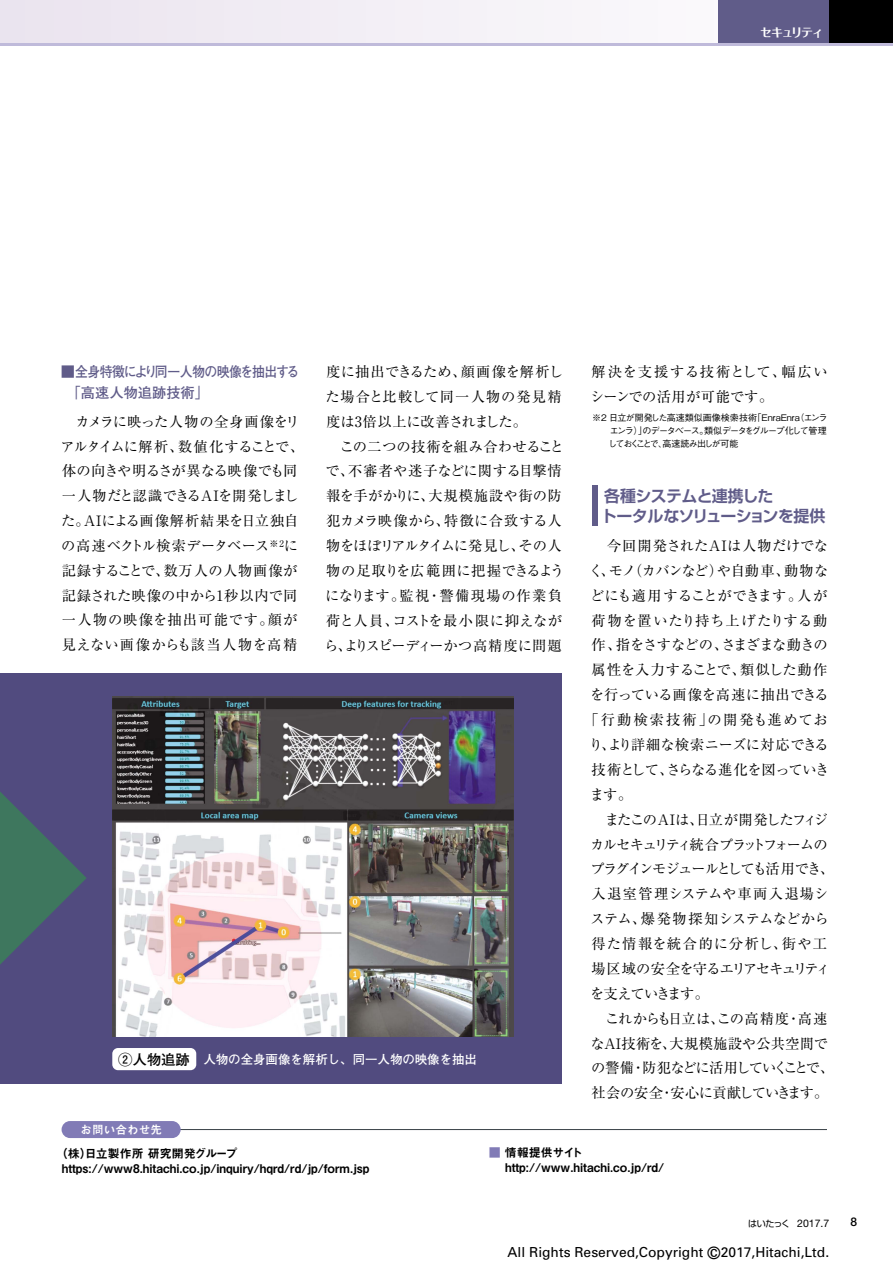
<style>
.page{position:relative;width:893px;height:1263px;background:#fff}
.page>*{position:absolute;margin:0;border:0;box-sizing:border-box;transform-origin:0 0}
.t1{font:700 15.9px/20.2px "Shin Go Pro De";letter-spacing:-.04em;color:#605c89}
.t2{font:14.25px/24.9px "Ryumin Pro";color:#000}
.t3{font:14.25px/24.9px "Ryumin Pro";letter-spacing:.02em;color:#000}
.t4{font:14.25px/24.9px "Ryumin Pro";letter-spacing:.035em;color:#000}
.t5{font:14.25px "Ryumin Pro";letter-spacing:-.065em;color:#000}
.t6{font:14.25px "Ryumin Pro";letter-spacing:-.05em;color:#000}
.t7{font:700 14.25px/21.3px "Futo Go B101 Pro";letter-spacing:-.035em;color:#605c89}
.t8{font:14.25px "Ryumin Pro";letter-spacing:-.04em;color:#000}
.t9{font:14.25px "Ryumin Pro";letter-spacing:-.075em;color:#000}
.t10{font:14.25px "Ryumin Pro";letter-spacing:-.12em;color:#000}
.t11{font:14.25px "Ryumin Pro";letter-spacing:-.1em;color:#000}
.t12{font:14.25px "Ryumin Pro";letter-spacing:-.02em;color:#000}
.t13{font:14.25px "Ryumin Pro";letter-spacing:-.045em;color:#000}
.t14{font:14.25px "Ryumin Pro";letter-spacing:-.03em;color:#000}
.t15{font:14.25px "Ryumin Pro";letter-spacing:.045em;color:#000}
.t16{font:14.25px "Ryumin Pro";letter-spacing:.125em;color:#000}
.t17{font:14.25px "Ryumin Pro";letter-spacing:.095em;color:#000}
.t18{font:14.25px "Ryumin Pro";letter-spacing:.07em;color:#000}
.t19{font:14.25px "Ryumin Pro";letter-spacing:-.09em;color:#000}
.t20{font:13.8px "Univers";color:#000}
.t21{font:700 12.45px "Futo Go B101 Pro";color:#fff}
.t22{font:12px/15px "Midashi Go Pro MB31";color:#000}
.t23{font:700 12px "Folk Pro";letter-spacing:-.135em;color:#fff}
.t24{font:500 12px "Helvetica Neue LT Std";color:#000}
.t25{font:700 11.7px "Mi Go MB1 Std De";color:#fff}
.t26{font:10.5px "Helvetica Neue LT Std";color:#000}
.t27{font:500 9px/12.8px "Gothic BBB Pro";letter-spacing:-.12em;color:#000;text-align:justify}
.s1{font-size:14.4px;color:#000}
.s2{color:#817bb6}
.s3{font-family:"Shin Go Pro";font-size:9px}
.s4{font-size:16.95px}
</style>
<div class="page">
<div style="left:0;top:673px;width:562px;height:410px;background:#514b7f"></div>
<svg style="left:0;top:792px;width:87px;height:173px"></svg>
<img style="left:112px;top:697px;width:402px;height:340px">
<div style="left:112px;top:1048px;width:84px;height:22px;background:#fff;border-radius:6px"></div>
<hr style="left:168px;top:1129px;width:659px;height:1px;background:#384045">
<div style="left:0;top:0;width:893px;height:43px;background:#f2eef5"></div>
<hr style="left:0;top:43px;width:893px;height:2px;background:#bfbada">
<div style="left:719px;top:0;width:174px;height:43px;background:#000"></div>
<div style="left:719px;top:0;width:110px;height:43px;background:#605c89"></div>
<div style="left:592px;top:485px;width:5px;height:41px;background:#605c89"></div>
<div style="left:62px;top:1121px;width:119px;height:17px;background:#817bb6;border-radius:9px"></div>
<p class="t23" style="left:760px;top:22px;width:65px">セキュリティ</p>
<p class="t7" style="left:67px;top:359px;width:234px;text-indent:-6px">■全身特徴により同一人物の映像を抽出する「高速人物追跡技術」</p>
<p class="t4" style="left:590px;top:358px;width:239px">解決を支援する技術として、幅広いシーンでの活用が可能です。</p>
<p class="t2" style="left:324px;top:358px;width:242px">度に抽出できるため、顔画像を解析した場合と比較して同一人物の発見精度は3倍以上に改善されました。<br>　この二つの技術を組み合わせることで、不審者や迷子などに関する目撃情報を手がかりに、大規模施設や街の防犯カメラ映像から、特徴に合致する人物をほぼリアルタイムに発見し、その人物の足取りを広範囲に把握できるようになります。監視・警備現場の作業負荷と人員、コストを最小限に抑えながら、よりスピーディーかつ高精度に問題</p>
<p class="t3" style="left:60px;top:408px;width:245px">　カメラに映った人物の全身画像をリアルタイムに解析、数値化することで、体の向きや明るさが異なる映像でも同一人物だと認識できるAIを開発しました。AIによる画像解析結果を日立独自の高速ベクトル検索データベース<sup>※2</sup>に記録することで、数万人の人物画像が記録された映像の中から1秒以内で同一人物の映像を抽出可能です。顔が見えない画像からも該当人物を高精</p>
<p class="t27" style="left:592px;top:410px;width:237px">※2 日立が開発した高速類似画像検索技術「EnraEnra（エンラ　　エンラ）」のデータベース。類似データをグループ化して管理　　しておくことで、高速読み出しが可能</p>
<p class="t1" style="left:601px;top:484px;width:226px">各種システムと連携した<br>トータルなソリューションを提供</p>
<p class="t4" style="left:592px;top:532px;width:238px">　今回開発されたAIは人物だけでな</p>
<p class="t8" style="left:589px;top:559px;width:241px">く、モノ（カバンなど）や自動車、動物な</p>
<p class="t2" style="left:590px;top:582px;width:239px">どにも適用することができます。人が</p>
<p class="t15" style="left:592px;top:609px;width:237px">荷物を置いたり持ち上げたりする動</p>
<p class="t6" style="left:592px;top:634px;width:238px">作、指をさすなどの、さまざまな動きの</p>
<p class="t2" style="left:592px;top:656px;width:237px">属性を入力することで、類似した動作</p>
<p class="t2" style="left:590px;top:681px;width:240px">を行っている画像を高速に抽出できる</p>
<p class="t16" style="left:584px;top:708px;width:245px">「行動検索技術」の開発も進めてお</p>
<p class="t2" style="left:589px;top:731px;width:241px">り、より詳細な検索ニーズに対応できる</p>
<p class="t6" style="left:592px;top:758px;width:239px">技術として、さらなる進化を図っていき</p>
<p class="t2" style="left:590px;top:781px;width:44px">ます。</p>
<p class="t9" style="left:592px;top:808px;width:238px">　またこのAIは、日立が開発したフィジ</p>
<p class="t10" style="left:590px;top:833px;width:239px">カルセキュリティ統合プラットフォームの</p>
<p class="t11" style="left:590px;top:858px;width:245px">プラグインモジュールとしても活用でき、</p>
<p class="t17" style="left:592px;top:883px;width:238px">入退室管理システムや車両入退場シ</p>
<p class="t14" style="left:590px;top:908px;width:240px">ステム、爆発物探知システムなどから</p>
<p class="t18" style="left:592px;top:932px;width:237px">得た情報を統合的に分析し、街や工</p>
<p class="t5" style="left:592px;top:957px;width:240px">場区域の安全を守るエリアセキュリティ</p>
<p class="t19" style="left:590px;top:982px;width:121px">を支えていきます。</p>
<p class="t12" style="left:592px;top:1007px;width:237px">　これからも日立は、この高精度・高速</p>
<p class="t3" style="left:590px;top:1030px;width:239px">なAI技術を、大規模施設や公共空間で</p>
<p class="t5" style="left:591px;top:1057px;width:245px">の警備・防犯などに活用していくことで、</p>
<p class="t13" style="left:592px;top:1082px;width:238px">社会の安全・安心に貢献していきます。</p>
<p class="t21" style="left:118px;top:1049px;width:361px"><span class="s1">②人物追跡</span> 人物の全身画像を解析し、同一人物の映像を抽出</p>
<p class="t25" style="left:80px;top:1120px;width:83px">お問い合わせ先</p>
<p class="t22" style="left:62px;top:1145px;width:309px;text-indent:-6px">（株）日立製作所 研究開発グループhttps://www8.hitachi.co.jp/inquiry/hqrd/rd/jp/form.jsp</p>
<p class="t22" style="left:505px;top:1143px;width:161px;text-indent:-16px"><span class="s2">■</span> 情報提供サイトhttp://www.hitachi.co.jp/rd/</p>
<p class="t26" style="left:748px;top:1217px;width:83px"><span class="s3">はいたっく</span> 2017.7</p>
<p class="t24" style="left:850px;top:1215px;width:8px">8</p>
<p class="t20" style="left:508px;top:1244px;width:323px">All Rights Reserved,Copyright <span class="s4">©</span>2017,Hitachi,Ltd.</p>
</div>
